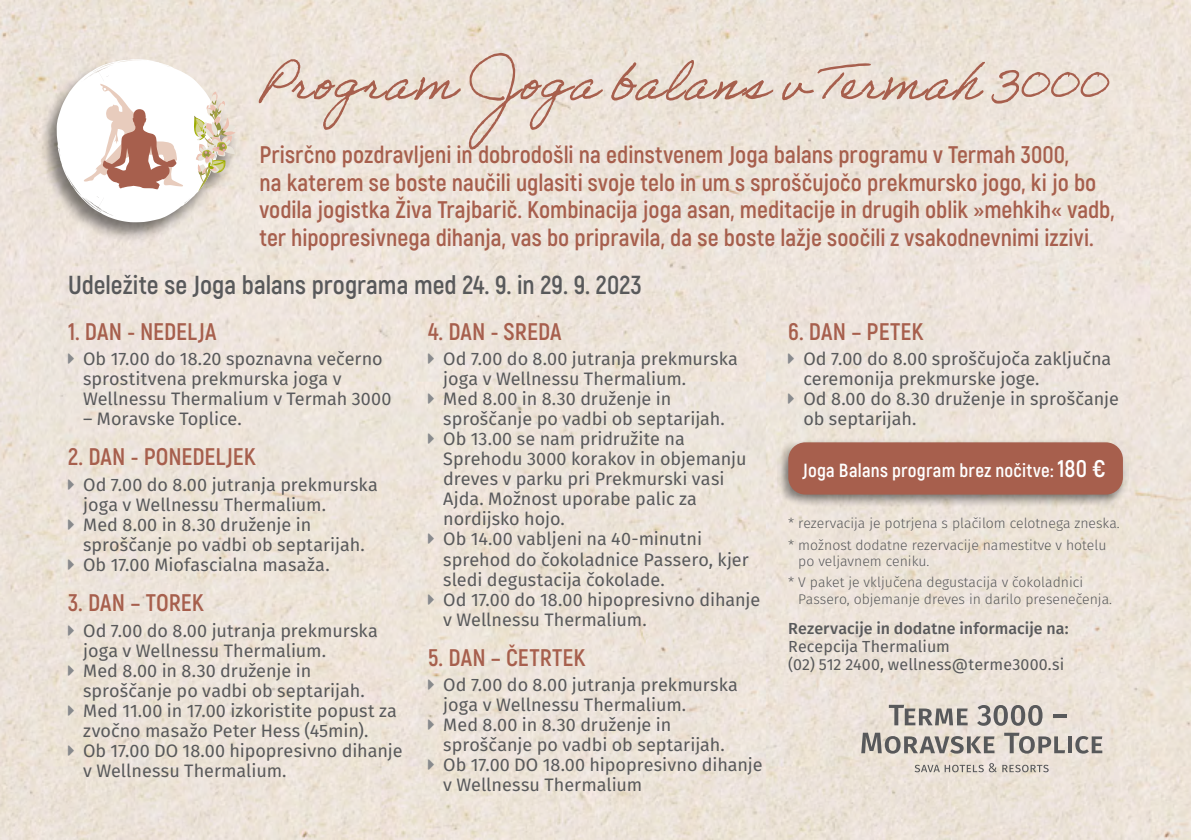
<style>
.page{position:relative;width:1191px;height:840px;background:#fff}
.page>*{position:absolute;margin:0;border:0;box-sizing:border-box;transform-origin:0 0}
.t1{font:52px "Adobe Handwriting Ernie";letter-spacing:.02em;color:#a75f4d}
.t2{font:700 26px "Akrobat";color:#58595b}
.t3{font:700 24px/27.6px "Akrobat";color:#a75f4d}
.t4{font:700 19px "Akrobat";letter-spacing:.015em;color:#fff}
.t5{font:18px/20px "Fira Sans";color:#58595b}
.t6{font:16px/18px "Fira Sans";letter-spacing:.005em;color:#58595b}
.t7{font:500 16px "Fira Sans";color:#58595b}
.t8{font:300 14px/21.8px "Fira Sans";color:#58595b}
.s1{font-size:24px}
</style>
<div class="page">
<img style="left:0;top:0;width:1191px;height:839px">
<div style="left:40px;top:57px;width:199px;height:186px;background:#000;opacity:.49"></div>
<svg style="left:57px;top:59px;width:178px;height:163px"></svg>
<svg style="left:914px;top:762px;width:82px;height:9px"></svg>
<svg style="left:1002px;top:764px;width:46px;height:7px"></svg>
<svg style="left:889px;top:704px;width:78px;height:21px;background:#aeaaa4"></svg>
<svg style="left:977px;top:704px;width:65px;height:21px"></svg>
<hr style="left:1052px;top:714px;width:14px;height:3px;background:#58595b">
<svg style="left:861px;top:732px;width:133px;height:21px;background:#afa9a3"></svg>
<svg style="left:1004px;top:732px;width:61px;height:21px"></svg>
<hr style="left:1068px;top:736px;width:3px;height:16px;background:#58595b">
<svg style="left:1075px;top:735px;width:27px;height:18px"></svg>
<div style="left:777px;top:438px;width:351px;height:69px;background:#000;opacity:.49"></div>
<div style="left:788px;top:442px;width:335px;height:52px;background:#a75f4d;border-radius:17px"></div>
<svg style="left:68px;top:353px;width:6px;height:11px"></svg>
<svg style="left:68px;top:479px;width:6px;height:10px"></svg>
<svg style="left:68px;top:519px;width:6px;height:10px"></svg>
<svg style="left:68px;top:559px;width:6px;height:10px"></svg>
<svg style="left:68px;top:625px;width:6px;height:10px"></svg>
<svg style="left:68px;top:665px;width:6px;height:10px"></svg>
<svg style="left:68px;top:705px;width:6px;height:10px"></svg>
<svg style="left:68px;top:745px;width:6px;height:10px"></svg>
<svg style="left:788px;top:353px;width:6px;height:11px"></svg>
<svg style="left:788px;top:393px;width:6px;height:11px"></svg>
<svg style="left:428px;top:353px;width:6px;height:11px"></svg>
<svg style="left:428px;top:393px;width:6px;height:11px"></svg>
<svg style="left:428px;top:433px;width:6px;height:11px"></svg>
<svg style="left:428px;top:533px;width:6px;height:11px"></svg>
<svg style="left:428px;top:593px;width:6px;height:11px"></svg>
<svg style="left:428px;top:679px;width:6px;height:10px"></svg>
<svg style="left:428px;top:719px;width:6px;height:10px"></svg>
<svg style="left:428px;top:759px;width:6px;height:10px"></svg>
<h1 class="t1" style="left:259px;top:51px;width:852px">Program Joga balans v Termah 3000</h1>
<p class="t3" style="left:259px;top:140px;width:856px">Prisrčno pozdravljeni in dobrodošli na edinstvenem Joga balans programu v Termah 3000,<br>na katerem se boste naučili uglasiti svoje telo in um s sproščujočo prekmursko jogo, ki jo bo vodila jogistka Živa Trajbarič. Kombinacija joga asan, meditacije in drugih oblik »mehkih« vadb, ter hipopresivnega dihanja, vas bo pripravila, da se boste lažje soočili z vsakodnevnimi izzivi.</p>
<h2 class="t2" style="left:68px;top:269px;width:575px">Udeležite se Joga balans programa med 24. 9. in 29. 9. 2023</h2>
<h3 class="t3" style="left:428px;top:317px;width:135px">4. DAN - SREDA</h3>
<p class="t5" style="left:443px;top:350px;width:319px">Od 7.00 do 8.00 jutranja prekmurska joga v Wellnessu Thermalium.<br>Med 8.00 in 8.30 druženje in sproščanje po vadbi ob septarijah.<br>Ob 13.00 se nam pridružite na<br>Sprehodu 3000 korakov in objemanju dreves v parku pri Prekmurski vasi<br>Ajda. Možnost uporabe palic za nordijsko hojo.<br>Ob 14.00 vabljeni na 40-minutni sprehod do čokoladnice Passero, kjer sledi degustacija čokolade.<br>Od 17.00 do 18.00 hipopresivno dihanje v Wellnessu Thermalium.</p>
<h3 class="t3" style="left:428px;top:643px;width:159px">5. DAN – ČETRTEK</h3>
<p class="t5" style="left:443px;top:676px;width:321px">Od 7.00 do 8.00 jutranja prekmurska joga v Wellnessu Thermalium.<br>Med 8.00 in 8.30 druženje in sproščanje po vadbi ob septarijah.<br>Ob 17.00 DO 18.00 hipopresivno dihanje v Wellnessu Thermalium</p>
<h3 class="t3" style="left:68px;top:317px;width:150px">1. DAN - NEDELJA</h3>
<p class="t5" style="left:83px;top:350px;width:310px">Ob 17.00 do 18.20 spoznavna večerno sprostitvena prekmurska joga v<br>Wellnessu Thermalium v Termah 3000</p>
<p class="t5" style="left:83px;top:410px;width:160px">– Moravske Toplice.</p>
<h3 class="t3" style="left:68px;top:443px;width:189px">2. DAN - PONEDELJEK</h3>
<p class="t5" style="left:83px;top:476px;width:296px">Od 7.00 do 8.00 jutranja prekmurska joga v Wellnessu Thermalium.<br>Med 8.00 in 8.30 druženje in sproščanje po vadbi ob septarijah.<br>Ob 17.00 Miofascialna masaža.</p>
<h3 class="t3" style="left:68px;top:588px;width:137px">3. DAN – TOREK</h3>
<p class="t5" style="left:83px;top:621px;width:321px">Od 7.00 do 8.00 jutranja prekmurska joga v Wellnessu Thermalium.<br>Med 8.00 in 8.30 druženje in sproščanje po vadbi ob septarijah.<br>Med 11.00 in 17.00 izkoristite popust za zvočno masažo Peter Hess (45min).<br>Ob 17.00 DO 18.00 hipopresivno dihanje v Wellnessu Thermalium.</p>
<h3 class="t3" style="left:788px;top:317px;width:137px">6. DAN – PETEK</h3>
<p class="t5" style="left:803px;top:350px;width:317px">Od 7.00 do 8.00 sproščujoča zaključna ceremonija prekmurske joge.<br>Od 8.00 do 8.30 druženje in sproščanje ob septarijah.</p>
<p class="t4" style="left:802px;top:458px;width:304px">Joga Balans program brez nočitve: <span class="s1">180 €</span></p>
<p class="t8" style="left:788px;top:512px;width:333px">* rezervacija je potrjena s plačilom celotnega zneska. * možnost dodatne rezervacije namestitve v hotelu</p>
<p class="t8" style="left:788px;top:550px;width:296px;text-indent:10px">po veljavnem ceniku.<br>* V paket je vključena degustacija v čokoladnici</p>
<p class="t8" style="left:798px;top:588px;width:315px">Passero, objemanje dreves in darilo presenečenja.</p>
<p class="t7" style="left:788px;top:617px;width:282px">Rezervacije in dodatne informacije na:</p>
<p class="t6" style="left:788px;top:638px;width:277px">Recepcija Thermalium<br>(02) 512 2400, wellness@terme3000.si</p>
</div>
